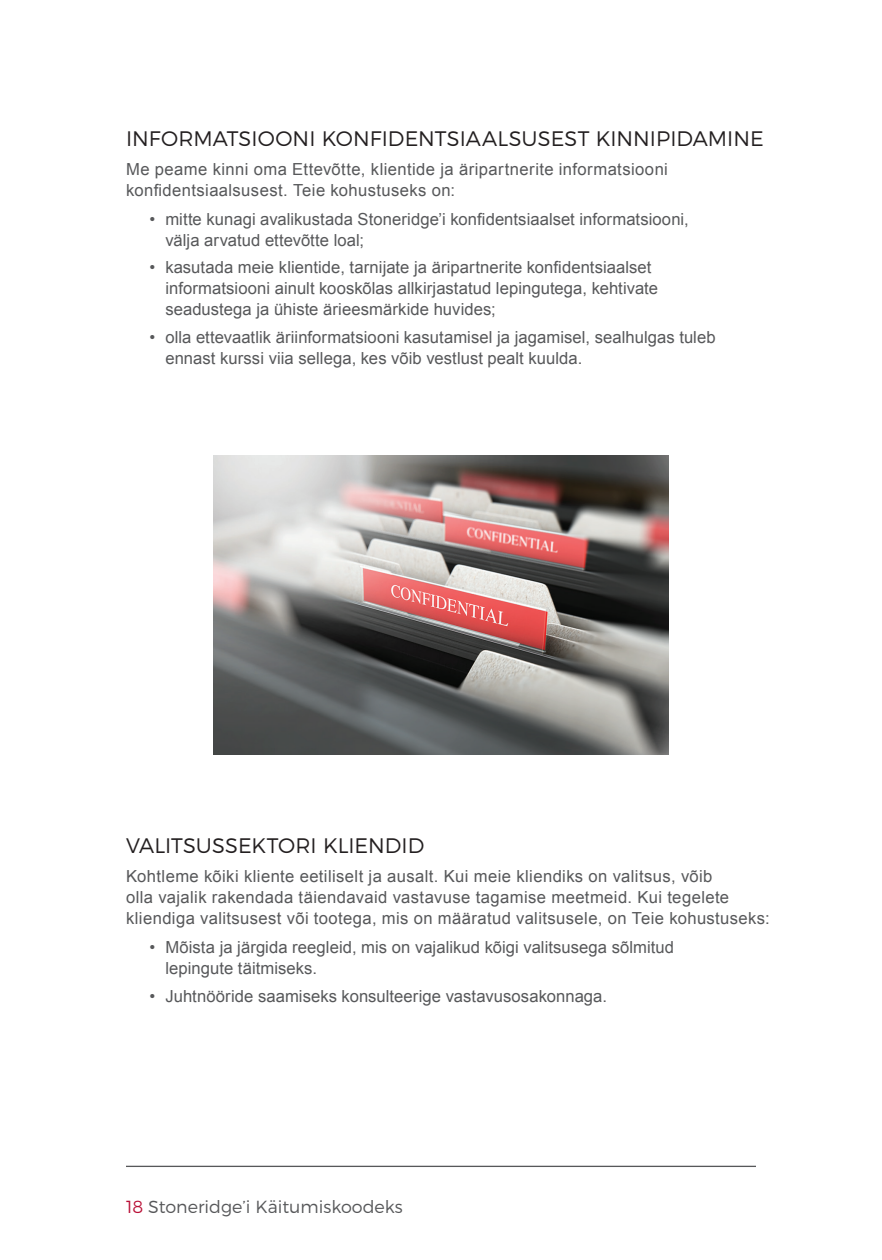
<style>
.page{position:relative;width:882px;height:1260px;background:#fff}
.page>*{position:absolute;margin:0;border:0;box-sizing:border-box;transform-origin:0 0}
.SR_Subheads_Body{font:300 21px "Montserrat";color:#231f20}
.t1{font:300 17.5px "Montserrat";color:#57585a}
.SR_Body-Arial-Space{font:16.62px/21px "Arial";letter-spacing:.005em;color:#57585a}
.SR_Body-Arial-Space-2{font:16.62px/21px "Arial";letter-spacing:.025em;color:#57585a}
.s1{color:#b90f36}
</style>
<div class="page">
<hr style="left:126px;top:1166px;width:630px;height:1px;background:#57585a">
<img style="left:214px;top:455px;width:454px;height:299px">
<p class="SR_Subheads_Body" style="left:126px;top:126px;width:639px">INFORMATSIOONI KONFIDENTSIAALSUSEST KINNIPIDAMINE</p>
<p class="SR_Body-Arial-Space-2" style="left:126px;top:159px;width:543px">Me peame kinni oma Ettevõtte, klientide ja äripartnerite informatsiooni konfidentsiaalsusest. Teie kohustuseks on:</p>
<p class="SR_Body-Arial-Space" style="left:165px;top:209px;width:525px;text-indent:-16px">• mitte kunagi avalikustada Stoneridge’i konfidentsiaalset informatsiooni, välja arvatud ettevõtte loal;</p>
<p class="SR_Body-Arial-Space" style="left:165px;top:257px;width:494px;text-indent:-16px">• kasutada meie klientide, tarnijate ja äripartnerite konfidentsiaalset informatsiooni ainult kooskõlas allkirjastatud lepingutega, kehtivate seadustega ja ühiste ärieesmärkide huvides;</p>
<p class="SR_Body-Arial-Space" style="left:165px;top:327px;width:552px;text-indent:-16px">• olla ettevaatlik äriinformatsiooni kasutamisel ja jagamisel, sealhulgas tuleb ennast kurssi viia sellega, kes võib vestlust pealt kuulda.</p>
<p class="SR_Subheads_Body" style="left:126px;top:833px;width:300px">VALITSUSSEKTORI KLIENDID</p>
<p class="SR_Body-Arial-Space-2" style="left:126px;top:866px;width:645px">Kohtleme kõiki kliente eetiliselt ja ausalt. Kui meie kliendiks on valitsus, võib<br>olla vajalik rakendada täiendavaid vastavuse tagamise meetmeid. Kui tegelete kliendiga valitsusest või tootega, mis on määratud valitsusele, on Teie kohustuseks:</p>
<p class="SR_Body-Arial-Space" style="left:165px;top:937px;width:510px;text-indent:-16px">• Mõista ja järgida reegleid, mis on vajalikud kõigi valitsusega sõlmitud lepingute täitmiseks.</p>
<p class="SR_Body-Arial-Space" style="left:150px;top:985px;width:459px">• Juhtnööride saamiseks konsulteerige vastavusosakonnaga.</p>
<p class="t1" style="left:126px;top:1196px;width:278px"><span class="s1">18</span> Stoneridge’i Käitumiskoodeks</p>
</div>
